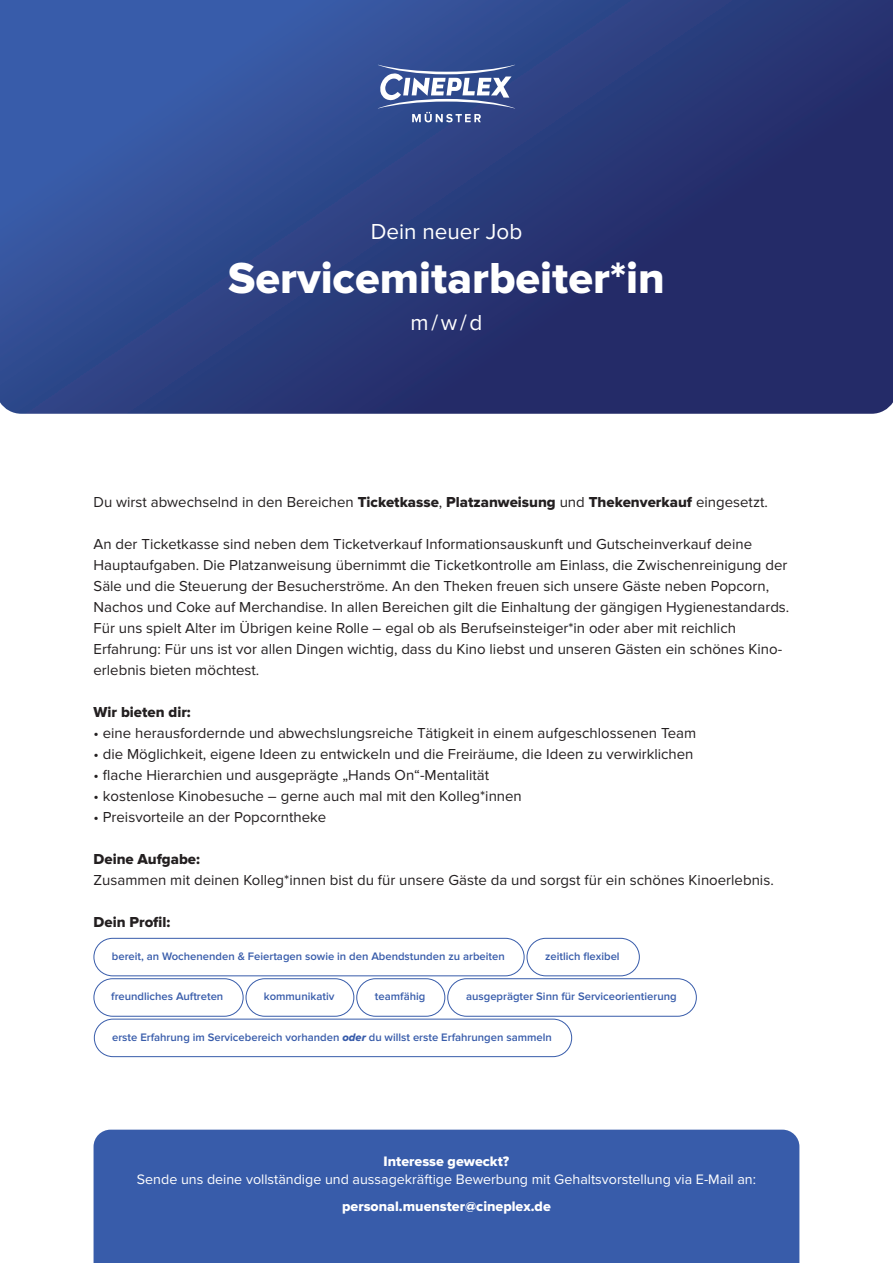
<style>
.page{position:relative;width:893px;height:1263px;background:#fff}
.page>*{position:absolute;margin:0;border:0;box-sizing:border-box;transform-origin:0 0}
.t1{font:45px "Proxima Nova Extrabld";color:#fff}
.t2{font:22.5px "Proxima Nova";color:#fff}
.t3{font:15px/21px "Proxima Nova";color:#231f20}
.t4{font:15px "Proxima Nova Extrabld";color:#231f20}
.t5{font:14.25px "Proxima Nova";color:#fff}
.t6{font:14.25px "Proxima Nova Extrabld";color:#fff}
.t7{font:600 11.25px "Proxima Nova";color:#385caa}
.s1{font-family:"Proxima Nova Extrabld"}
.s2{font-family:"Proxima Nova Extrabld It";font-weight:400}
</style>
<div class="page">
<svg style="left:0;top:0;width:893px;height:414px;background:#2c3f81"></svg>
<div style="left:94px;top:1130px;width:705px;height:133px;background:#385caa"></div>
<svg style="left:378px;top:65px;width:137px;height:57px"></svg>
<div style="left:527px;top:938px;width:113px;height:38px;border:1px solid #385caa;border-radius:19px"></div>
<div style="left:94px;top:938px;width:430px;height:38px;border:1px solid #385caa;border-radius:19px"></div>
<div style="left:94px;top:1019px;width:478px;height:38px;border:1px solid #385caa;border-radius:19px"></div>
<div style="left:447px;top:978px;width:250px;height:38px;border:1px solid #385caa;border-radius:19px"></div>
<div style="left:94px;top:978px;width:149px;height:38px;border:1px solid #385caa;border-radius:19px"></div>
<div style="left:246px;top:978px;width:108px;height:38px;border:1px solid #385caa;border-radius:19px"></div>
<div style="left:356px;top:978px;width:89px;height:38px;border:1px solid #385caa;border-radius:19px"></div>
<h2 class="t2" style="left:371px;top:218px;width:153px">Dein neuer Job</h2>
<h1 class="t1" style="left:228px;top:252px;width:438px">Servicemitarbeiter*in</h1>
<h2 class="t2" style="left:410px;top:310px;width:74px">m / w / d</h2>
<p class="t3" style="left:94px;top:492px;width:676px">Du wirst abwechselnd in den Bereichen <span class="s1">Ticketkasse</span>, <span class="s1">Platzanweisung</span> und <span class="s1">Thekenverkauf</span> eingesetzt.</p>
<p class="t3" style="left:94px;top:534px;width:697px">An der Ticketkasse sind neben dem Ticketverkauf Informationsauskunft und Gutscheinverkauf deine Hauptaufgaben. Die Platzanweisung übernimmt die Ticketkontrolle am Einlass, die Zwischenreinigung der Säle und die Steuerung der Besucherströme. An den Theken freuen sich unsere Gäste neben Popcorn, Nachos und Coke auf Merchandise. In allen Bereichen gilt die Einhaltung der gängigen Hygienestandards.<br>Für uns spielt Alter im Übrigen keine Rolle – egal ob als Berufseinsteiger*in oder aber mit reichlich Erfahrung: Für uns ist vor allen Dingen wichtig, dass du Kino liebst und unseren Gästen ein schönes Kino&shy;erlebnis bieten möchtest.</p>
<p class="t4" style="left:94px;top:704px;width:99px">Wir bieten dir:</p>
<p class="t3" style="left:94px;top:723px;width:604px">• eine herausfordernde und abwechslungsreiche Tätigkeit in einem aufgeschlossenen Team</p>
<p class="t3" style="left:94px;top:744px;width:601px">• die Möglichkeit, eigene Ideen zu entwickeln und die Freiräume, die Ideen zu verwirklichen</p>
<p class="t3" style="left:94px;top:765px;width:397px">• flache Hierarchien und ausgeprägte „Hands On“-Mentalität</p>
<p class="t3" style="left:94px;top:786px;width:430px">• kostenlose Kinobesuche – gerne auch mal mit den Kolleg*innen</p>
<p class="t3" style="left:94px;top:807px;width:234px">• Preisvorteile an der Popcorntheke</p>
<p class="t4" style="left:94px;top:851px;width:108px">Deine Aufgabe:</p>
<p class="t3" style="left:94px;top:870px;width:682px">Zusammen mit deinen Kolleg*innen bist du für unsere Gäste da und sorgst für ein schönes Kinoerlebnis.</p>
<p class="t4" style="left:94px;top:914px;width:78px">Dein Profil:</p>
<p class="t7" style="left:112px;top:951px;width:394px">bereit, an Wochenenden &amp; Feiertagen sowie in den Abendstunden zu arbeiten</p>
<p class="t7" style="left:545px;top:951px;width:76px">zeitlich flexibel</p>
<p class="t7" style="left:111px;top:991px;width:114px">freundliches Auftreten</p>
<p class="t7" style="left:264px;top:991px;width:72px">kommunikativ</p>
<p class="t7" style="left:375px;top:991px;width:52px">teamfähig</p>
<p class="t7" style="left:466px;top:991px;width:212px">ausgeprägter Sinn für Serviceorientierung</p>
<p class="t7" style="left:112px;top:1032px;width:441px">erste Erfahrung im Servicebereich vorhanden <span class="s2">oder</span> du willst erste Erfahrungen sammeln</p>
<p class="t6" style="left:384px;top:1153px;width:127px">Interesse geweckt?</p>
<p class="t5" style="left:137px;top:1171px;width:621px">Sende uns deine vollständige und aussagekräftige Bewerbung mit Gehaltsvorstellung via E-Mail an:</p>
<p class="t6" style="left:342px;top:1198px;width:210px">personal.muenster@cineplex.de</p>
</div>
